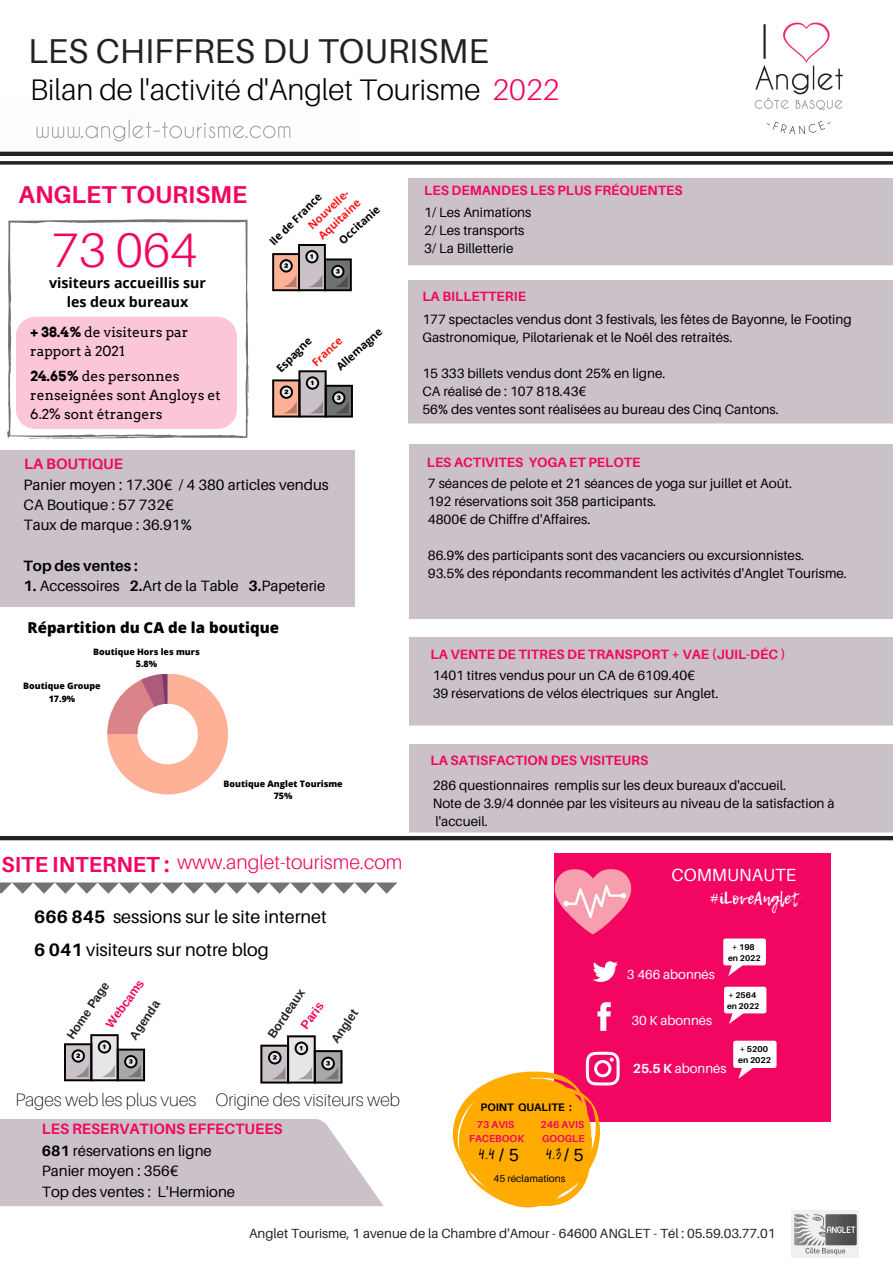
<style>
.page{position:relative;width:893px;height:1264px;background:#fff}
.page>*{position:absolute;margin:0;border:0;box-sizing:border-box;transform-origin:0 0}
.t1{font:300 48.45px "Aileron";color:#f20661}
.t2{font:34.5px "Aileron";color:#222}
.t3{font:300 29.7px "Aileron";color:#000}
.t4{font:700 24.45px "Aileron";color:#f20661}
.t5{font:700 21.75px "Aileron";color:#f20661}
.t6{font:300 19.8px "Aileron";color:#f20661}
.t7{font:18px/32.4px "Aileron";color:#000}
.t8{font:100 18px "Aileron";color:#000}
.t9{font:17.55px "Aileron";color:#fff}
.t10{font:16.8px "Lemon Tuesday";color:#fff}
.t11{font:15.15px "Lemon Tuesday";color:#000}
.t12{font:15px/20.2px "Aileron";color:#010101}
.t13{font:700 15px/22.5px "Aileron";color:#f20661}
.t14{font:15px/20.2px "Aileron";color:#000}
.t15{font:800 15px "Open Sans";color:#000}
.t16{font:700 15px "Aileron";color:#010101}
.t17{font:700 14.25px/19.2px "Open Sans";color:#000;text-align:center}
.t18{font:13.95px/19px "Arvo";color:#000}
.t19{font:13.5px/18px "Aileron";color:#010101}
.t20{font:700 13.5px "Aileron";color:#f20661}
.t21{font:13.2px "Aileron";color:#222}
.t22{font:13.2px "Aileron";color:#fff}
.t23{font:700 12.3px "Arimo";color:#222}
.t24{font:700 12.3px "Arimo";color:#f20661}
.t25{font:700 12px "Arimo";color:#222}
.t26{font:700 12px "Arimo";color:#f20661}
.t27{font:700 10.95px "Aileron";color:#000}
.t28{font:700 10.8px "Open Sans";color:#000}
.t29{font:700 10.8px/14.5px "Open Sans";color:#ff1616}
.t30{font:700 10.05px/14.1px "Aileron";color:#f20661}
.t31{font:10.05px "Aileron";color:#000}
.t32{font:800 8.85px/12.3px "Open Sans";color:#000;text-align:center}
.t33{font:700 8.55px/11.2px "Aileron";color:#000}
.t34{font:700 8.4px/11.1px "Aileron";color:#000;text-align:center}
.t35{font:700 8.25px/11.1px "Aileron";color:#000}
.s1{color:#f20661}
.s2{font-weight:700}
.s3{color:#000}
.s4{font-weight:400;color:#000}
.s5{font-family:"Arimo";font-size:17.7px}
</style>
<div class="page">
<img style="left:36px;top:119px;width:255px;height:20px">
<img style="left:754px;top:22px;width:89px;height:113px">
<img style="left:791px;top:1210px;width:67px;height:47px">
<svg style="left:0;top:882px;width:397px;height:11px"></svg>
<div style="left:554px;top:853px;width:277px;height:268px;background:#f20661"></div>
<svg style="left:592px;top:961px;width:26px;height:20px"></svg>
<svg style="left:597px;top:1002px;width:13px;height:28px"></svg>
<svg style="left:554px;top:869px;width:77px;height:65px"></svg>
<svg style="left:0;top:1119px;width:384px;height:87px;background:#cec5cb"></svg>
<svg style="left:7px;top:291px;width:241px;height:148px"></svg>
<div style="left:16px;top:317px;width:220px;height:112px;background:#fbc6d7;border-radius:19px"></div>
<svg style="left:0;top:139px;width:892px;height:152px"></svg>
<svg style="left:64px;top:1034px;width:81px;height:47px"></svg>
<svg style="left:260px;top:1035px;width:82px;height:48px"></svg>
<svg style="left:272px;top:370px;width:81px;height:47px"></svg>
<div style="left:0;top:450px;width:355px;height:156px;background:#cbc1c8"></div>
<svg style="left:733px;top:1040px;width:43px;height:38px"></svg>
<svg style="left:723px;top:938px;width:42px;height:38px"></svg>
<svg style="left:724px;top:986px;width:42px;height:37px"></svg>
<div style="left:410px;top:444px;width:482px;height:175px;background:#cbc1c8"></div>
<svg style="left:452px;top:1051px;width:167px;height:156px"></svg>
<div style="left:408px;top:280px;width:484px;height:143px;background:#cbc1c8"></div>
<svg style="left:0;top:637px;width:892px;height:204px"></svg>
<h2 class="t2" style="left:28px;top:30px;width:462px">LES CHIFFRES DU TOURISME</h2>
<h3 class="t3" style="left:30px;top:71px;width:531px">Bilan de l'activité d'Anglet Tourisme <span class="s1">2022</span></h3>
<h3 class="t4" style="left:19px;top:179px;width:230px">ANGLET TOURISME</h3>
<p class="t20" style="left:424px;top:181px;width:260px">LES DEMANDES LES PLUS FRÉQUENTES</p>
<p class="t29" style="left:304px;top:221px;width:56px;rotate:-43deg">Nouvel e-<br>Aquitaine</p>
<p class="t28" style="left:266px;top:238px;width:70px;rotate:-45deg">Ile de France</p>
<p class="t28" style="left:335px;top:236px;width:53px;rotate:-42deg">Occitanie</p>
<p class="t19" style="left:424px;top:203px;width:109px">1/ Les Animations<br>2/ Les transports<br>3/ La Billetterie</p>
<h1 class="t1" style="left:52px;top:220px;width:147px">73 064</h1>
<p class="t17" style="left:49px;top:273px;width:158px">visiteurs accueillis sur les deux bureaux</p>
<p class="t20" style="left:422px;top:288px;width:105px">LA BILLETTERIE</p>
<p class="t18" style="left:30px;top:322px;width:159px"><span class="s2">+ 38.4%</span> de visiteurs par rapport à 2021</p>
<p class="t18" style="left:30px;top:366px;width:192px"><span class="s2">24.65%</span> des personnes renseignées sont Angloys et<br>6.2% sont étrangers</p>
<p class="t13" style="left:24px;top:452px;width:100px">LA BOUTIQUE</p>
<p class="t28" style="left:333px;top:362px;width:59px;rotate:-42deg">Al emagne</p>
<p class="t29" style="left:308px;top:358px;width:38px;rotate:-43deg">France</p>
<p class="t28" style="left:273px;top:365px;width:46px;rotate:-45deg">Espagne</p>
<p class="t12" style="left:24px;top:474px;width:307px">Panier moyen : 17.30€ / 4 380 articles vendus<br>CA Boutique : 57 732€<br>Taux de marque : 36.91%</p>
<p class="t16" style="left:24px;top:556px;width:116px">Top des ventes :</p>
<p class="t12" style="left:24px;top:575px;width:303px"><span class="s2">1.</span> Accessoires <span class="s2">2.</span>Art de la Table <span class="s2">3.</span>Papeterie</p>
<p class="t15" style="left:28px;top:617px;width:253px">Répartition du CA de la boutique</p>
<p class="t32" style="left:93px;top:645px;width:108px">Boutique Hors les murs<br>5.8%</p>
<p class="t32" style="left:23px;top:679px;width:79px">Boutique Groupe<br>17.9%</p>
<p class="t32" style="left:223px;top:777px;width:121px">Boutique Anglet Tourisme<br>75%</p>
<h3 class="t5" style="left:2px;top:850px;width:169px">SITE INTERNET :</h3>
<h3 class="t6" style="left:177px;top:849px;width:227px">www.anglet-tourisme.com</h3>
<h3 class="t7" style="left:34px;top:900px;width:294px"><span class="s2">666 845</span> sessions sur le site internet<br><span class="s2">6 041</span> visiteurs sur notre blog</h3>
<p class="t26" style="left:103px;top:1022px;width:58px;rotate:-54deg">Webcams</p>
<p class="t25" style="left:64px;top:1033px;width:67px;rotate:-56deg">Home Page</p>
<p class="t25" style="left:127px;top:1034px;width:46px;rotate:-56deg">Agenda</p>
<p class="t23" style="left:265px;top:1032px;width:58px;rotate:-56deg">Bordeaux</p>
<p class="t24" style="left:298px;top:1023px;width:31px;rotate:-54deg">Paris</p>
<p class="t23" style="left:328px;top:1038px;width:40px;rotate:-56deg">Anglet</p>
<h3 class="t8" style="left:16px;top:1088px;width:386px">Pages web les plus vues Origine des visiteurs web</h3>
<p class="t13" style="left:42px;top:1116px;width:242px">LES RESERVATIONS EFFECTUEES<br><span class="s3">681</span> <span class="s4">réservations en ligne</span></p>
<p class="t14" style="left:42px;top:1160px;width:195px">Panier moyen : 356€<br>Top des ventes : L'Hermione</p>
<p class="t19" style="left:422px;top:310px;width:431px">177 spectacles vendus dont 3 festivals, les fêtes de Bayonne, le Footing<br>Gastronomique, Pilotarienak et le Noël des retraités.</p>
<p class="t19" style="left:422px;top:364px;width:358px">15 333 billets vendus dont 25% en ligne.<br>CA réalisé de : 107 818.43€<br>56% des ventes sont réalisées au bureau des Cinq Cantons.</p>
<p class="t20" style="left:427px;top:454px;width:215px">LES ACTIVITES YOGA ET PELOTE</p>
<p class="t19" style="left:428px;top:474px;width:365px">7 séances de pelote et 21 séances de yoga sur juillet et Août.<br>192 réservations soit 358 participants.<br>4800€ de Chiffre d'Affaires.</p>
<p class="t19" style="left:428px;top:545px;width:420px">86.9% des participants sont des vacanciers ou excursionnistes.<br>93.5% des répondants recommandent les activités d'Anglet Tourisme.</p>
<p class="t20" style="left:430px;top:645px;width:356px">LA VENTE DE TITRES DE TRANSPORT + VAE (JUIL-DÉC )</p>
<p class="t19" style="left:432px;top:666px;width:287px">1401 titres vendus pour un CA de 6109.40€<br>39 réservations de vélos électriques sur Anglet.</p>
<p class="t20" style="left:430px;top:751px;width:219px">LA SATISFACTION DES VISITEURS</p>
<p class="t19" style="left:432px;top:776px;width:403px">286 questionnaires remplis sur les deux bureaux d'accueil.<br>Note de 3.9/4 donnée par les visiteurs au niveau de la satisfaction à l'accueil.</p>
<p class="t9" style="left:671px;top:864px;width:126px">COMMUNAUTE</p>
<p class="t10" style="left:709px;top:885px;width:92px">#iLoveAnglet</p>
<p class="t27" style="left:480px;top:1100px;width:93px">POINT QUALITE :</p>
<p class="t30" style="left:469px;top:1117px;width:57px;text-align:center">73 AVIS<br>FACEBOOK</p>
<p class="t11" style="left:478px;top:1141px;width:42px">4.4 <span class="s5">/ 5</span></p>
<p class="t30" style="left:540px;top:1117px;width:46px">246 AVIS<br>GOOGLE</p>
<p class="t11" style="left:545px;top:1142px;width:40px">4.3 <span class="s5">/ 5</span></p>
<p class="t31" style="left:493px;top:1171px;width:73px">45 réclamations</p>
<p class="t34" style="left:728px;top:940px;width:34px">+ 198 en 2022</p>
<p class="t35" style="left:727px;top:989px;width:34px">+ 2564 en 2022</p>
<p class="t22" style="left:627px;top:965px;width:89px">3 466 abonnés</p>
<p class="t22" style="left:631px;top:1011px;width:82px">30 K abonnés</p>
<p class="t22" style="left:632px;top:1059px;width:95px"><span class="s2">25.5 K</span> abonnés</p>
<p class="t33" style="left:738px;top:1043px;width:35px">+ 5200 en 2022</p>
<p class="t21" style="left:249px;top:1225px;width:528px">Anglet Tourisme, 1 avenue de la Chambre d'Amour - 64600 ANGLET - Tél : 05.59.03.77.01</p>
</div>
